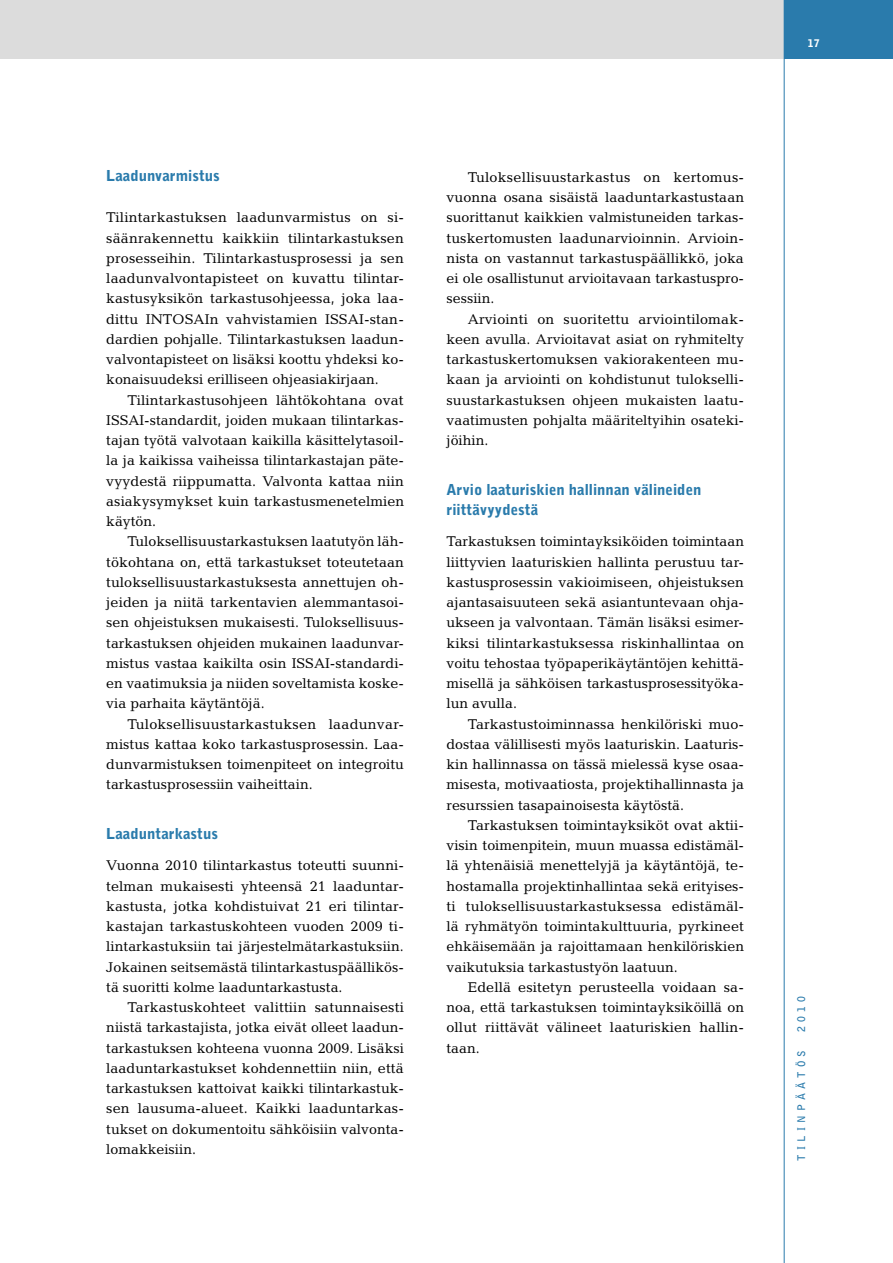
<style>
.page{position:relative;width:893px;height:1263px;background:#fff}
.page>*{position:absolute;margin:0;border:0;box-sizing:border-box;transform-origin:0 0}
.t1{font:900 15px/20.2px "Bell Gothic";color:#2a7bac}
.t2{font:14.25px/20.2px "Candida";color:#000;text-align:justify}
.t3{font:700 10.5px "Bell Gothic";letter-spacing:.4em;color:#2a7bac}
.t4{font:900 10.5px "Bell Gothic";color:#fff}
</style>
<div class="page">
<div style="left:0;top:0;width:874px;height:59px;background:#dcdcdc"></div>
<div style="left:784px;top:0;width:109px;height:59px;background:#2a7bac"></div>
<hr style="left:784px;top:0;width:1px;height:1263px;background:#2a7bac">
<p class="t1" style="left:106px;top:166px;width:115px">Laadunvarmistus</p>
<p class="t2" style="left:106px;top:207px;width:299px">Tilintarkastuksen laadunvarmistus on si&shy;säänrakennettu kaikkiin tilintarkastuksen prosesseihin. Tilintarkastusprosessi ja sen laadunvalvontapisteet on kuvattu tilintar&shy;kastusyksikön tarkastusohjeessa, joka laa&shy;dittu INTOSAIn vahvistamien ISSAI-stan&shy;dardien pohjalle. Tilintarkastuksen laadun&shy;valvontapisteet on lisäksi koottu yhdeksi ko&shy;konaisuudeksi erilliseen ohjeasiakirjaan.</p>
<p class="t2" style="left:106px;top:390px;width:299px;text-indent:21px">Tilintarkastusohjeen lähtökohtana ovat ISSAI-standardit, joiden mukaan tilintarkas&shy;tajan työtä valvotaan kaikilla käsittelytasoil&shy;la ja kaikissa vaiheissa tilintarkastajan päte&shy;vyydestä riippumatta. Valvonta kattaa niin asiakysymykset kuin tarkastusmenetelmien käytön.</p>
<p class="t2" style="left:106px;top:531px;width:299px;text-indent:21px">Tuloksellisuustarkastuksen laatutyön läh&shy;tökohtana on, että tarkastukset toteutetaan tuloksellisuustarkastuksesta annettujen oh&shy;jeiden ja niitä tarkentavien alemmantasoi&shy;sen ohjeistuksen mukaisesti. Tuloksellisuus&shy;tarkastuksen ohjeiden mukainen laadunvar&shy;mistus vastaa kaikilta osin ISSAI-standardi&shy;en vaatimuksia ja niiden soveltamista koske&shy;via parhaita käytäntöjä.</p>
<p class="t2" style="left:106px;top:714px;width:299px;text-indent:21px">Tuloksellisuustarkastuksen laadunvar&shy;mistus kattaa koko tarkastusprosessin. Laa&shy;dunvarmistuksen toimenpiteet on integroitu tarkastusprosessiin vaiheittain.</p>
<p class="t1" style="left:106px;top:824px;width:113px">Laaduntarkastus</p>
<p class="t2" style="left:106px;top:855px;width:299px">Vuonna 2010 tilintarkastus toteutti suunni&shy;telman mukaisesti yhteensä 21 laaduntar&shy;kastusta, jotka kohdistuivat 21 eri tilintar&shy;kastajan tarkastuskohteen vuoden 2009 ti&shy;lintarkastuksiin tai järjestelmätarkastuksiin.<br>Jokainen seitsemästä tilintarkastuspäällikös&shy;tä suoritti kolme laaduntarkastusta.</p>
<p class="t2" style="left:106px;top:997px;width:299px;text-indent:21px">Tarkastuskohteet valittiin satunnaisesti niistä tarkastajista, jotka eivät olleet laadun&shy;tarkastuksen kohteena vuonna 2009. Lisäksi laaduntarkastukset kohdennettiin niin, että tarkastuksen kattoivat kaikki tilintarkastuk&shy;sen lausuma-alueet. Kaikki laaduntarkas&shy;tukset on dokumentoitu sähköisiin valvonta&shy;lomakkeisiin.</p>
<p class="t2" style="left:446px;top:167px;width:299px;text-indent:21px">Tuloksellisuustarkastus on kertomus&shy;vuonna osana sisäistä laaduntarkastustaan suorittanut kaikkien valmistuneiden tarkas&shy;tuskertomusten laadunarvioinnin. Arvioin&shy;nista on vastannut tarkastuspäällikkö, joka ei ole osallistunut arvioitavaan tarkastuspro&shy;sessiin.</p>
<p class="t2" style="left:446px;top:309px;width:299px;text-indent:21px">Arviointi on suoritettu arviointilomak&shy;keen avulla. Arvioitavat asiat on ryhmitelty tarkastuskertomuksen vakiorakenteen mu&shy;kaan ja arviointi on kohdistunut tulokselli&shy;suustarkastuksen ohjeen mukaisten laatu&shy;vaatimusten pohjalta määriteltyihin osateki&shy;jöihin.</p>
<p class="t1" style="left:446px;top:480px;width:256px">Arvio laaturiskien hallinnan välineiden riittävyydestä</p>
<p class="t2" style="left:446px;top:531px;width:299px">Tarkastuksen toimintayksiköiden toimintaan liittyvien laaturiskien hallinta perustuu tar&shy;kastusprosessin vakioimiseen, ohjeistuksen ajantasaisuuteen sekä asiantuntevaan ohja&shy;ukseen ja valvontaan. Tämän lisäksi esimer&shy;kiksi tilintarkastuksessa riskinhallintaa on voitu tehostaa työpaperikäytäntöjen kehittä&shy;misellä ja sähköisen tarkastusprosessityöka&shy;lun avulla.</p>
<p class="t2" style="left:446px;top:714px;width:299px;text-indent:21px">Tarkastustoiminnassa henkilöriski muo&shy;dostaa välillisesti myös laaturiskin. Laaturis&shy;kin hallinnassa on tässä mielessä kyse osaa&shy;misesta, motivaatiosta, projektihallinnasta ja resurssien tasapainoisesta käytöstä.</p>
<p class="t2" style="left:446px;top:815px;width:299px;text-indent:21px">Tarkastuksen toimintayksiköt ovat aktii&shy;visin toimenpitein, muun muassa edistämäl&shy;lä yhtenäisiä menettelyjä ja käytäntöjä, te&shy;hostamalla projektinhallintaa sekä erityises&shy;ti tuloksellisuustarkastuksessa edistämäl&shy;lä ryhmätyön toimintakulttuuria, pyrkineet ehkäisemään ja rajoittamaan henkilöriskien vaikutuksia tarkastustyön laatuun.</p>
<p class="t2" style="left:446px;top:977px;width:299px;text-indent:21px">Edellä esitetyn perusteella voidaan sa&shy;noa, että tarkastuksen toimintayksiköillä on ollut riittävät välineet laaturiskien hallin&shy;taan.</p>
<p class="t4" style="left:808px;top:37px;width:13px">17</p>
<p class="t3" style="left:795px;top:1032px;width:37px;rotate:-90deg">2010</p>
<p class="t3" style="left:795px;top:1161px;width:112px;rotate:-90deg">TILINPÄÄTÖS</p>
</div>
